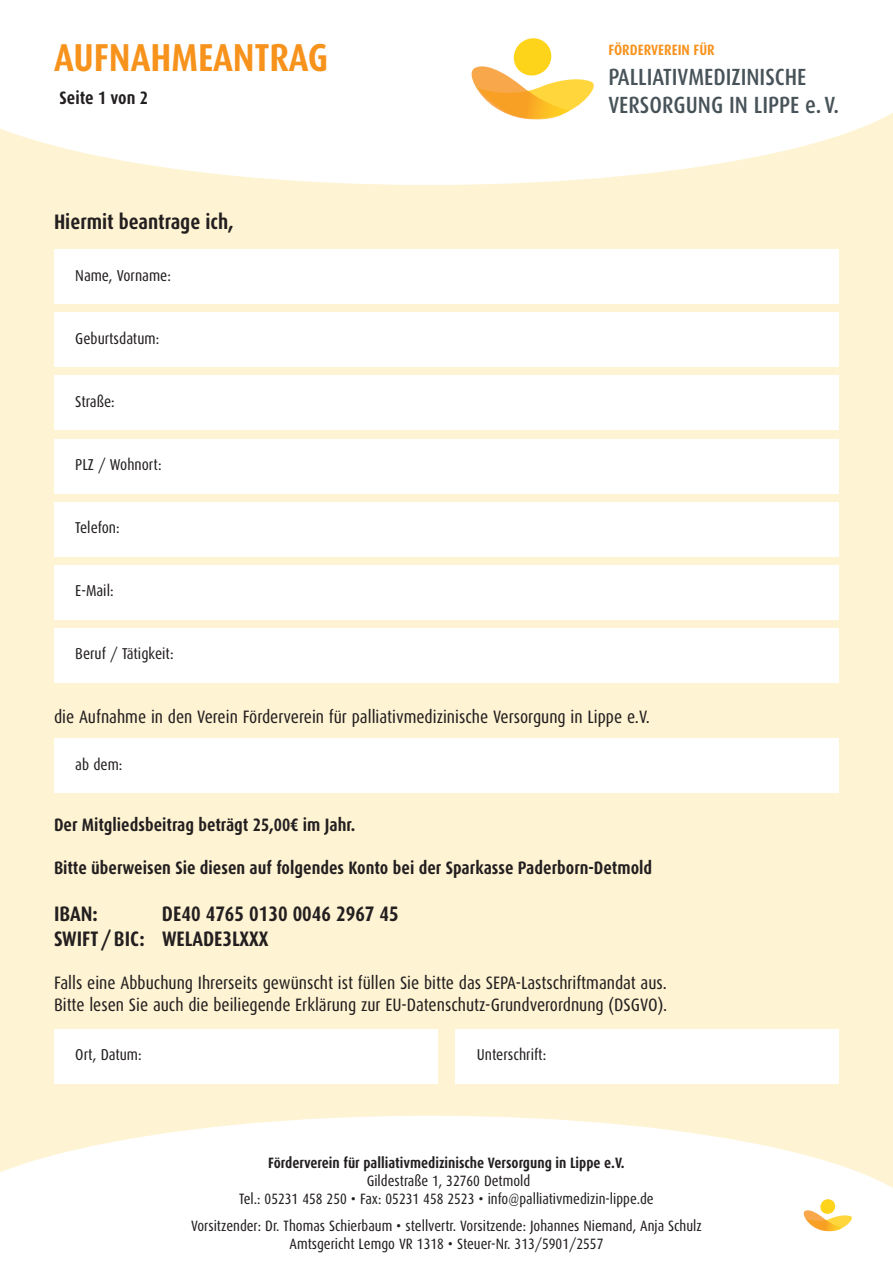
<style>
.page{position:relative;width:893px;height:1263px;background:#fef3d2}
.page>*{position:absolute;margin:0;border:0;box-sizing:border-box;transform-origin:0 0}
.t1{font:700 39px "Dax Condensed";color:#f7931d}
.t2{font:500 23.4px/28.2px "Dax Condensed";color:#475359}
.t3{font:700 21px/25.2px "Dax Condensed";color:#231f20}
.t4{font:18px/21.6px "Dax Condensed";color:#231f20}
.t5{font:700 18px "Dax Condensed";color:#231f20}
.t6{font:15.75px "Dax Condensed";color:#231f20}
.t7{font:15px/18px "Dax Condensed";color:#231f20;text-align:center}
.t8{font:700 15px "Dax Condensed";color:#231f20}
.t9{font:700 15px "Dax Condensed";color:#f7931d}
</style>
<div class="page">
<svg style="left:0;top:90px;width:893px;height:95px;fill:#fff"></svg>
<div style="left:0;top:0;width:893px;height:90px;background:#fff"></div>
<svg style="left:0;top:1116px;width:893px;height:95px;fill:#fff"></svg>
<div style="left:0;top:1211px;width:893px;height:52px;background:#fff"></div>
<svg style="left:465px;top:38px;width:136px;height:83px"></svg>
<svg style="left:801px;top:1198px;width:54px;height:34px"></svg>
<div style="left:54px;top:249px;width:785px;height:55px;background:#fff"></div>
<div style="left:54px;top:313px;width:785px;height:54px;background:#fff"></div>
<div style="left:54px;top:376px;width:785px;height:54px;background:#fff"></div>
<div style="left:54px;top:439px;width:785px;height:54px;background:#fff"></div>
<div style="left:54px;top:502px;width:785px;height:54px;background:#fff"></div>
<div style="left:54px;top:565px;width:785px;height:54px;background:#fff"></div>
<div style="left:54px;top:628px;width:785px;height:54px;background:#fff"></div>
<div style="left:54px;top:738px;width:785px;height:55px;background:#fff"></div>
<div style="left:54px;top:1029px;width:383px;height:55px;background:#fff"></div>
<div style="left:455px;top:1029px;width:384px;height:55px;background:#fff"></div>
<h1 class="t1" style="left:54px;top:36px;width:276px">Aufnahmeantrag</h1>
<p class="t5" style="left:60px;top:88px;width:90px">Seite 1 von 2</p>
<p class="t3" style="left:54px;top:209px;width:181px">Hiermit beantrage ich,</p>
<p class="t6" style="left:75px;top:266px;width:97px">Name, Vorname:</p>
<p class="t6" style="left:75px;top:329px;width:85px">Geburtsdatum:</p>
<p class="t6" style="left:75px;top:393px;width:41px">Straße:</p>
<p class="t6" style="left:75px;top:456px;width:88px">PLZ / Wohnort:</p>
<p class="t6" style="left:75px;top:519px;width:46px">Telefon:</p>
<p class="t6" style="left:75px;top:582px;width:40px">E-Mail:</p>
<p class="t6" style="left:75px;top:645px;width:100px">Beruf / Tätigkeit:</p>
<p class="t9" style="left:608px;top:42px;width:108px">Förderverein für</p>
<p class="t2" style="left:608px;top:63px;width:232px">PALLIATIVMEDIZINISCHE<br>VERSORGUNG IN LIPPE E. V.</p>
<p class="t4" style="left:54px;top:706px;width:597px">die Aufnahme in den Verein Förderverein für palliativmedizinische Versorgung in Lippe e.V.</p>
<p class="t6" style="left:75px;top:755px;width:49px">ab dem:</p>
<p class="t5" style="left:54px;top:815px;width:303px">Der Mitgliedsbeitrag beträgt 25,00€ im Jahr.</p>
<p class="t5" style="left:54px;top:858px;width:600px">Bitte überweisen Sie diesen auf folgendes Konto bei der Sparkasse Paderborn-Detmold</p>
<p class="t3" style="left:54px;top:901px;width:70px">IBAN: DE</p>
<p class="t3" style="left:54px;top:901px;width:346px;text-indent:127px">40 4765 0130 0046 2967 45<br>SWIFT/BIC: WELADE3LXXX</p>
<p class="t4" style="left:54px;top:972px;width:615px">Falls eine Abbuchung Ihrerseits gewünscht ist füllen Sie bitte das SEPA-Lastschriftmandat aus.<br>Bitte lesen Sie auch die beiliegende Erklärung zur EU-Datenschutz-Grundverordnung (DSGVO).</p>
<p class="t6" style="left:75px;top:1046px;width:68px">Ort, Datum:</p>
<p class="t6" style="left:477px;top:1046px;width:71px">Unterschrift:</p>
<p class="t8" style="left:268px;top:1155px;width:358px">Förderverein für palliativmedizinische Versorgung in Lippe e.V.</p>
<p class="t7" style="left:239px;top:1172px;width:416px">Gildestraße 1, 32760 Detmold<br>Tel.: 05231 458 250 • Fax: 05231 458 2523 • info@palliativmedizin-lippe.de</p>
<p class="t7" style="left:191px;top:1217px;width:512px">Vorsitzender: Dr. Thomas Schierbaum • stellvertr. Vorsitzende: Johannes Niemand, Anja Schulz<br>Amtsgericht Lemgo VR 1318 • Steuer-Nr. 313/5901/2557</p>
</div>
